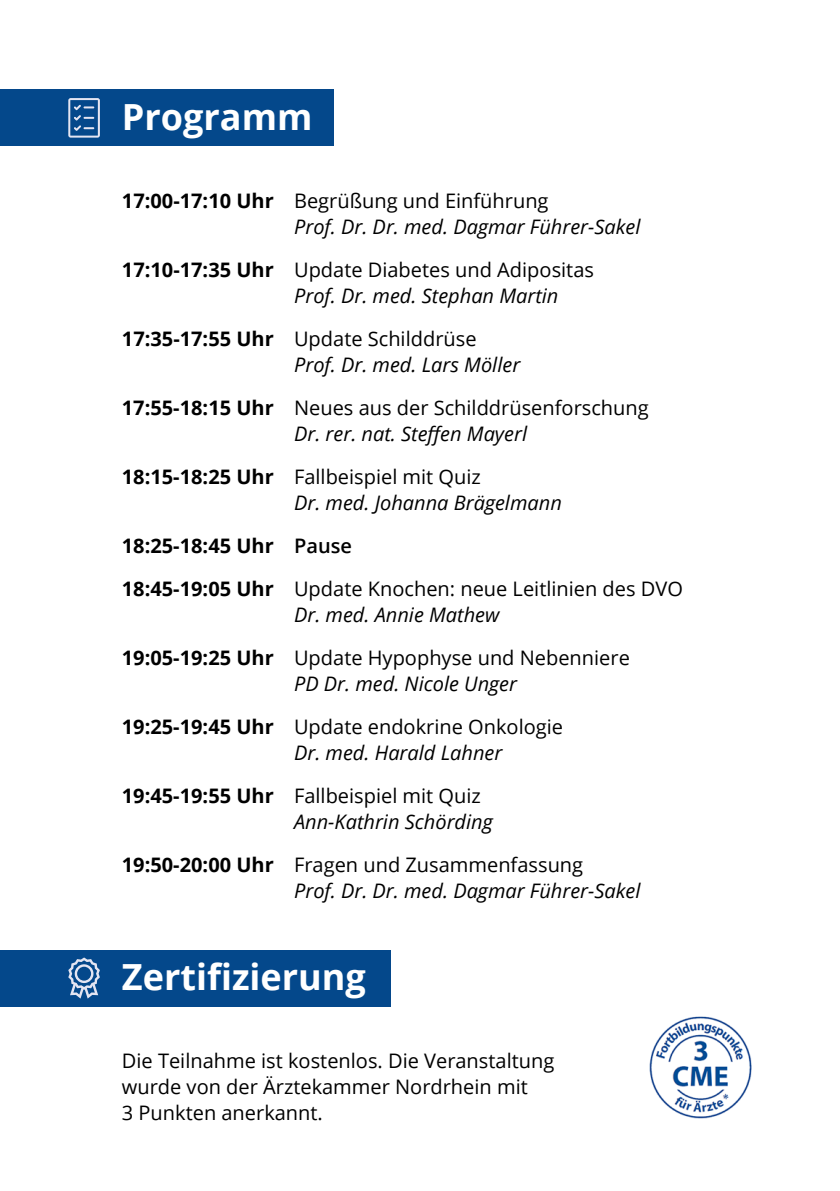
<style>
.page{position:relative;width:840px;height:1191px;background:#fff}
.page>*{position:absolute;margin:0;border:0;box-sizing:border-box;transform-origin:0 0}
.t1{font:700 36px "Open Sans";color:#fff}
.t2{font:20px/26px "Open Sans";color:#000}
.t3{font:italic 20px/26px "Open Sans";color:#000}
.s1{font-weight:700;font-style:normal}
.s2{font-style:normal}
.s3{font-weight:700}
.s4{font-style:italic}
.s5{font-weight:600}
</style>
<div class="page">
<div style="left:0;top:89px;width:333px;height:57px;background:#04488b"></div>
<svg style="left:68px;top:98px;width:32px;height:40px"></svg>
<div style="left:0;top:950px;width:390px;height:56px;background:#04488b"></div>
<img style="left:649px;top:1016px;width:103px;height:103px">
<svg style="left:68px;top:957px;width:32px;height:41px"></svg>
<h1 class="t1" style="left:122px;top:91px;width:192px">Programm</h1>
<p class="t3" style="left:294px;top:187px;width:348px;text-indent:-172px"><span class="s1">17:00-17:10 Uhr</span> <span class="s2">Begrüßung und Einführung<br></span>Prof. Dr. Dr. med. Dagmar Führer-Sakel</p>
<p class="t2" style="left:294px;top:256px;width:301px;text-indent:-172px"><span class="s3">17:10-17:35 Uhr</span> Update Diabetes und Adipositas<br><span class="s4">Prof. Dr. med. Stephan Martin</span></p>
<p class="t3" style="left:294px;top:325px;width:227px;text-indent:-172px"><span class="s1">17:35-17:55 Uhr</span> <span class="s2">Update Schilddrüse<br></span>Prof. Dr. med. Lars Möller</p>
<p class="t2" style="left:294px;top:394px;width:356px;text-indent:-172px"><span class="s3">17:55-18:15 Uhr</span> Neues aus der Schilddrüsenforschung<br><span class="s4">Dr. rer. nat. Steffen Mayerl</span></p>
<p class="t3" style="left:294px;top:463px;width:269px;text-indent:-172px"><span class="s1">18:15-18:25 Uhr</span> <span class="s2">Fallbeispiel mit Quiz<br></span>Dr. med. Johanna Brägelmann</p>
<p class="t2" style="left:122px;top:523px;width:562px;line-height:43px"><span class="s3">18:25-18:45 Uhr</span> <span class="s5">Pause<br></span><span class="s3">18:45-19:05 Uhr</span> Update Knochen: neue Leitlinien des DVO</p>
<p class="t2" style="left:122px;top:592px;width:509px;line-height:43px;text-indent:172px"><span class="s4">Dr. med. Annie Mathew<br></span><span class="s3">19:05-19:25 Uhr</span> Update Hypophyse und Nebenniere</p>
<p class="t2" style="left:122px;top:661px;width:442px;line-height:43px;text-indent:172px"><span class="s4">PD Dr. med. Nicole Unger<br></span><span class="s3">19:25-19:45 Uhr</span> Update endokrine Onkologie</p>
<p class="t3" style="left:122px;top:730px;width:382px;line-height:43px;text-indent:172px">Dr. med. Harald Lahner<br><span class="s1">19:45-19:55 Uhr</span> <span class="s2">Fallbeispiel mit Quiz</span></p>
<p class="t2" style="left:122px;top:799px;width:462px;line-height:43px;text-indent:172px"><span class="s4">Ann-Kathrin Schörding<br></span><span class="s3">19:50-20:00 Uhr</span> Fragen und Zusammenfassung</p>
<p class="t3" style="left:294px;top:877px;width:348px">Prof. Dr. Dr. med. Dagmar Führer-Sakel</p>
<h1 class="t1" style="left:122px;top:951px;width:245px">Zertifizierung</h1>
<p class="t2" style="left:122px;top:1047px;width:433px">Die Teilnahme ist kostenlos. Die Veranstaltung wurde von der Ärztekammer Nordrhein mit<br>3 Punkten anerkannt.</p>
</div>
